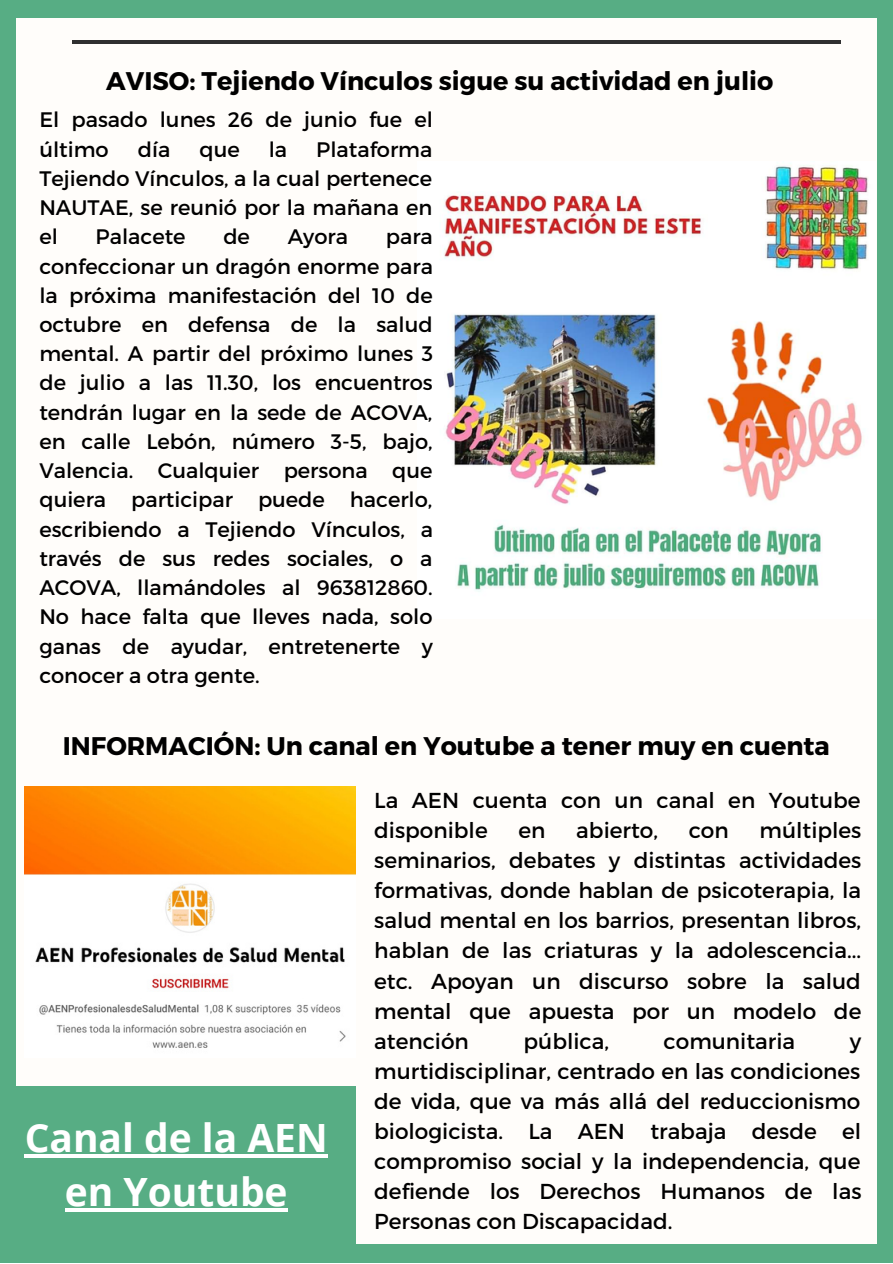
<style>
.page{position:relative;width:893px;height:1264px;background:#fff}
.page>*{position:absolute;margin:0;border:0;box-sizing:border-box;transform-origin:0 0}
.t1{font:700 39px "Open Sans";color:#fff}
.t2{font:700 25.5px "Montserrat";color:#000}
.t3{font:21.6px/30.2px "Montserrat";color:#000;text-align:justify}
.t4{font:21px/29.2px "Montserrat";color:#000;text-align:justify}
</style>
<div class="page">
<div style="left:0;top:0;width:892px;height:1262px;background:#57ad84"></div>
<div style="left:17px;top:18px;width:859px;height:1226px;background:#fffdfa"></div>
<hr style="left:72px;top:40px;width:768px;height:4px;background:#303030">
<img style="left:443px;top:165px;width:425px;height:427px">
<img style="left:25px;top:786px;width:330px;height:262px">
<div style="left:0;top:1086px;width:355px;height:157px;background:#57ad84"></div>
<hr style="left:25px;top:1154px;width:303px;height:3px;background:#fff">
<hr style="left:65px;top:1208px;width:222px;height:3px;background:#fff">
<p class="t2" style="left:106px;top:64px;width:668px">AVISO: Tejiendo Vínculos sigue su actividad en julio</p>
<p class="t4" style="left:39px;top:104px;width:395px">El pasado lunes 26 de junio fue el último</p>
<p class="t4" style="left:138px;top:133px;width:34px">día</p>
<p class="t4" style="left:199px;top:133px;width:42px">que</p>
<p class="t4" style="left:269px;top:133px;width:20px">la</p>
<p class="t4" style="left:39px;top:133px;width:394px;text-indent:277px">Plataforma Tejiendo Vínculos, a la cual pertenece NAUTAE, se reunió por la mañana en el</p>
<p class="t4" style="left:96px;top:221px;width:91px">Palacete</p>
<p class="t4" style="left:223px;top:221px;width:28px">de</p>
<p class="t4" style="left:288px;top:221px;width:62px">Ayora</p>
<p class="t4" style="left:39px;top:221px;width:395px;text-indent:346px">para confeccionar un dragón enorme para la próxima manifestación del 10 de octubre en defensa de la salud mental. A partir del próximo lunes 3 de julio a las 11.30, los encuentros tendrán lugar en la sede de ACOVA, en calle Lebón, número 3-5, bajo, Valencia. Cualquier persona que quiera participar puede hacerlo, escribiendo a Tejiendo Vínculos, a través de sus redes sociales, o a ACOVA, llamándoles al 963812860.<br>No hace falta que lleves nada, solo ganas de ayudar, entretenerte y conocer a otra gente.</p>
<p class="t2" style="left:63px;top:729px;width:768px">INFORMACIÓN: Un canal en Youtube a tener muy en cuenta</p>
<p class="t3" style="left:374px;top:784px;width:487px">La AEN cuenta con un canal en Youtube disponible</p>
<p class="t3" style="left:374px;top:814px;width:488px;text-indent:385px">múltiples seminarios, debates y distintas actividades formativas, donde hablan de psicoterapia, la salud mental en los barrios, presentan libros, hablan de las criaturas y la adolescencia... etc. Apoyan un discurso sobre la salud mental que apuesta por un modelo de atención</p>
<p class="t3" style="left:518px;top:814px;width:29px">en</p>
<p class="t3" style="left:576px;top:814px;width:83px">abierto,</p>
<p class="t3" style="left:688px;top:814px;width:42px">con</p>
<p class="t3" style="left:523px;top:1024px;width:87px">pública,</p>
<p class="t3" style="left:663px;top:1024px;width:133px">comunitaria</p>
<p class="t3" style="left:374px;top:1024px;width:488px;text-indent:475px">y murtidisciplinar, centrado en las condiciones de vida, que va más allá del reduccionismo biologicista. La AEN trabaja desde el compromiso social y la independencia, que defiende los Derechos Humanos de las Personas con Discapacidad.</p>
<p class="t1" style="left:25px;top:1110px;width:304px">Canal de la AEN</p>
<p class="t1" style="left:65px;top:1164px;width:224px">en Youtube</p>
</div>
